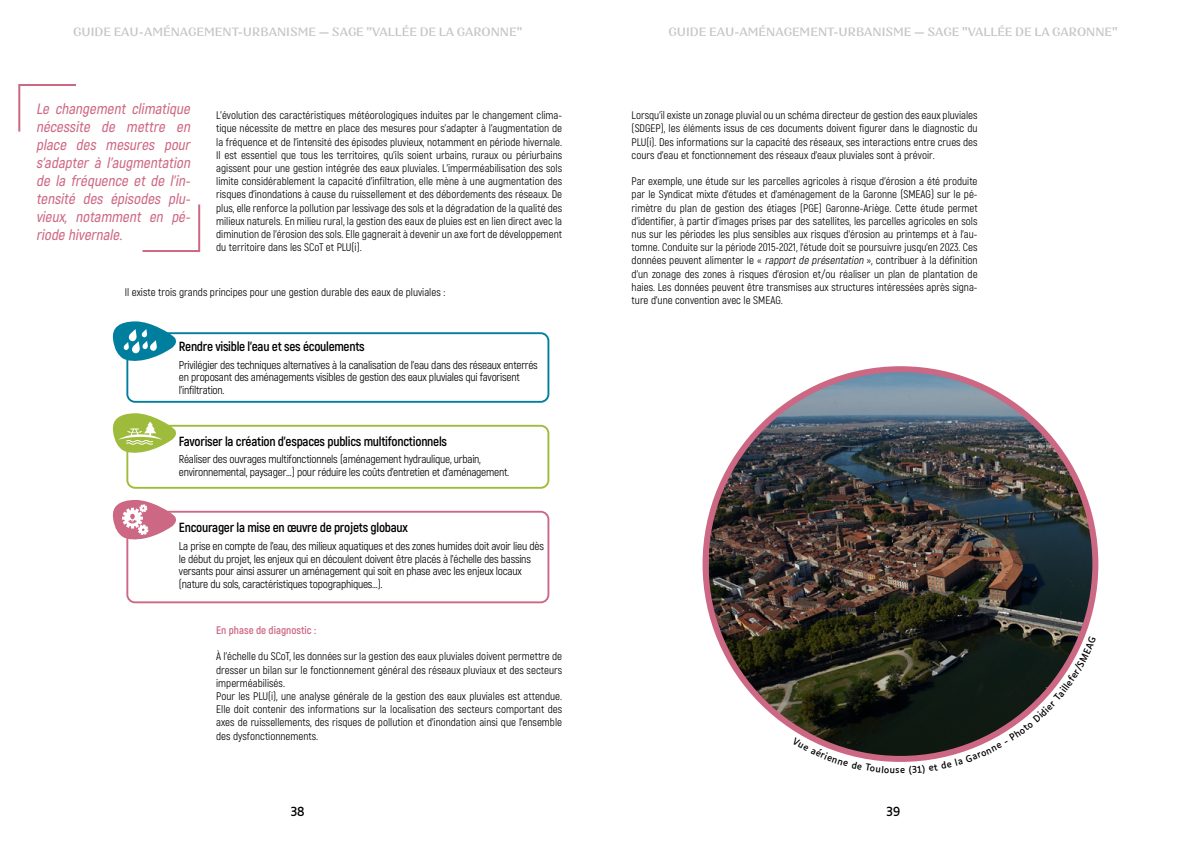
<style>
.page{position:relative;width:1191px;height:842px;background:#fff}
.page>*{position:absolute;margin:0;border:0;box-sizing:border-box;transform-origin:0 0}
.t1{font:italic 600 15px/18px "Akrobat";color:#cd6884;text-align:justify}
.t2{font:700 13.2px "Akrobat";letter-spacing:-.02em;color:#000}
.t3{font:12px "Nazare";color:#c6c6c6}
.t4{font:12px "Luciole";color:#000}
.t5{font:11.4px/12.5px "Akrobat";letter-spacing:-.02em;color:#000}
.t6{font:11px/13.2px "Akrobat";color:#000;text-align:justify}
.t7{font:700 11px "Akrobat";color:#cd6884}
.t8{font:9px "Luciole";color:#000}
.s1{font-style:italic}
</style>
<div class="page">
<div style="left:126px;top:332px;width:423px;height:71px;border:2px solid #007e9d;border-radius:8px"></div>
<div style="left:126px;top:425px;width:423px;height:64px;border:2px solid #9fbb3b;border-radius:8px"></div>
<div style="left:126px;top:511px;width:423px;height:92px;border:2px solid #cd6884;border-radius:8px"></div>
<svg style="left:112px;top:321px;width:65px;height:41px"></svg>
<svg style="left:112px;top:500px;width:65px;height:40px"></svg>
<svg style="left:112px;top:413px;width:65px;height:41px"></svg>
<svg style="left:18px;top:84px;width:58px;height:48px"></svg>
<svg style="left:142px;top:204px;width:59px;height:48px"></svg>
<img style="left:709px;top:369px;width:386px;height:386px">
<svg style="left:792px;top:737px;width:107px;height:25px"></svg>
<svg style="left:909px;top:636px;width:186px;height:126px"></svg>
<p class="t3" style="left:73px;top:24px;width:451px">GUIDE EAU-AMÉNAGEMENT-URBANISME — SAGE "VALLÉE DE LA GARONNE"</p>
<p class="t3" style="left:668px;top:24px;width:451px">GUIDE EAU-AMÉNAGEMENT-URBANISME — SAGE "VALLÉE DE LA GARONNE"</p>
<h1 class="t1" style="left:36px;top:100px;width:159px">Le changement climatique nécessite de mettre en place des mesures pour s’adapter à l’augmentation de la fréquence et de l’in&shy;tensité des épisodes plu&shy;vieux, notamment en pé&shy;riode hivernale.</h1>
<p class="t6" style="left:216px;top:109px;width:347px">L’évolution des caractéristiques météorologiques induites par le changement clima&shy;tique nécessite de mettre en place des mesures pour s’adapter à l’augmentation de la fréquence et de l’intensité des épisodes pluvieux, notamment en période hivernale.<br>Il est essentiel que tous les territoires, qu’ils soient urbains, ruraux ou périurbains agissent pour une gestion intégrée des eaux pluviales. L’imperméabilisation des sols limite considérablement la capacité d’infiltration, elle mène à une augmentation des risques d’inondations à cause du ruissellement et des débordements des réseaux. De plus, elle renforce la pollution par lessivage des sols et la dégradation de la qualité des milieux naturels. En milieu rural, la gestion des eaux de pluies est en lien direct avec la diminution de l’érosion des sols. Elle gagnerait à devenir un axe fort de développement du territoire dans les SCoT et PLU(i).</p>
<p class="t6" style="left:125px;top:285px;width:322px">Il existe trois grands principes pour une gestion durable des eaux de pluviales :</p>
<p class="t2" style="left:179px;top:338px;width:187px">Rendre visible l’eau et ses écoulements</p>
<p class="t5" style="left:179px;top:359px;width:360px">Privilégier des techniques alternatives à la canalisation de l’eau dans des réseaux enterrés en proposant des aménagements visibles de gestion des eaux pluviales qui favorisent l’infiltration.</p>
<p class="t2" style="left:179px;top:433px;width:269px">Favoriser la création d’espaces publics multifonctionnels</p>
<p class="t5" style="left:179px;top:453px;width:332px">Réaliser des ouvrages multifonctionnels (aménagement hydraulique, urbain, environnemental, paysager…) pour réduire les coûts d’entretien et d’aménagement.</p>
<p class="t2" style="left:179px;top:519px;width:230px">Encourager la mise en œuvre de projets globaux</p>
<p class="t5" style="left:179px;top:540px;width:366px">La prise en compte de l’eau, des milieux aquatiques et des zones humides doit avoir lieu dès le début du projet, les enjeux qui en découlent doivent être placés à l’échelle des bassins versants pour ainsi assurer un aménagement qui soit en phase avec les enjeux locaux (nature du sols, caractéristiques topographiques…).</p>
<p class="t7" style="left:216px;top:623px;width:101px">En phase de diagnostic :</p>
<p class="t6" style="left:216px;top:650px;width:347px;text-align:left">À l’échelle du SCoT, les données sur la gestion des eaux pluviales doivent permettre de dresser un bilan sur le fonctionnement général des réseaux pluviaux et des secteurs imperméabilisés.<br>Pour les PLU(i), une analyse générale de la gestion des eaux pluviales est attendue.<br>Elle doit contenir des informations sur la localisation des secteurs comportant des axes de ruissellements, des risques de pollution et d'inondation ainsi que l’ensemble des dysfonctionnements.</p>
<p class="t6" style="left:631px;top:109px;width:347px">Lorsqu’il existe un zonage pluvial ou un schéma directeur de gestion des eaux pluviales (SDGEP), les éléments issus de ces documents doivent figurer dans le diagnostic du PLU(i). Des informations sur la capacité des réseaux, ses interactions entre crues des cours d’eau et fonctionnement des réseaux d’eaux pluviales sont à prévoir.</p>
<p class="t6" style="left:631px;top:175px;width:347px">Par exemple, une étude sur les parcelles agricoles à risque d’érosion a été produite par le Syndicat mixte d'études et d'aménagement de la Garonne (SMEAG) sur le pé&shy;rimètre du plan de gestion des étiages (PGE) Garonne-Ariège. Cette étude permet d'identifier, à partir d'images prises par des satellites, les parcelles agricoles en sols nus sur les périodes les plus sensibles aux risques d'érosion au printemps et à l'au&shy;tomne. Conduite sur la période 2015-2021, l'étude doit se poursuivre jusqu'en 2023. Ces données peuvent alimenter le « <span class="s1">rapport de présentation</span> », contribuer à la définition d’un zonage des zones à risques d’érosion et/ou réaliser un plan de plantation de haies. Les données peuvent être transmises aux structures intéressées après signa&shy;ture d’une convention avec le SMEAG.</p>
<p class="t8" style="left:900px;top:762px;width:7px">e</p>
<p class="t4" style="left:290px;top:800px;width:16px">38</p>
<p class="t4" style="left:886px;top:800px;width:16px">39</p>
</div>
